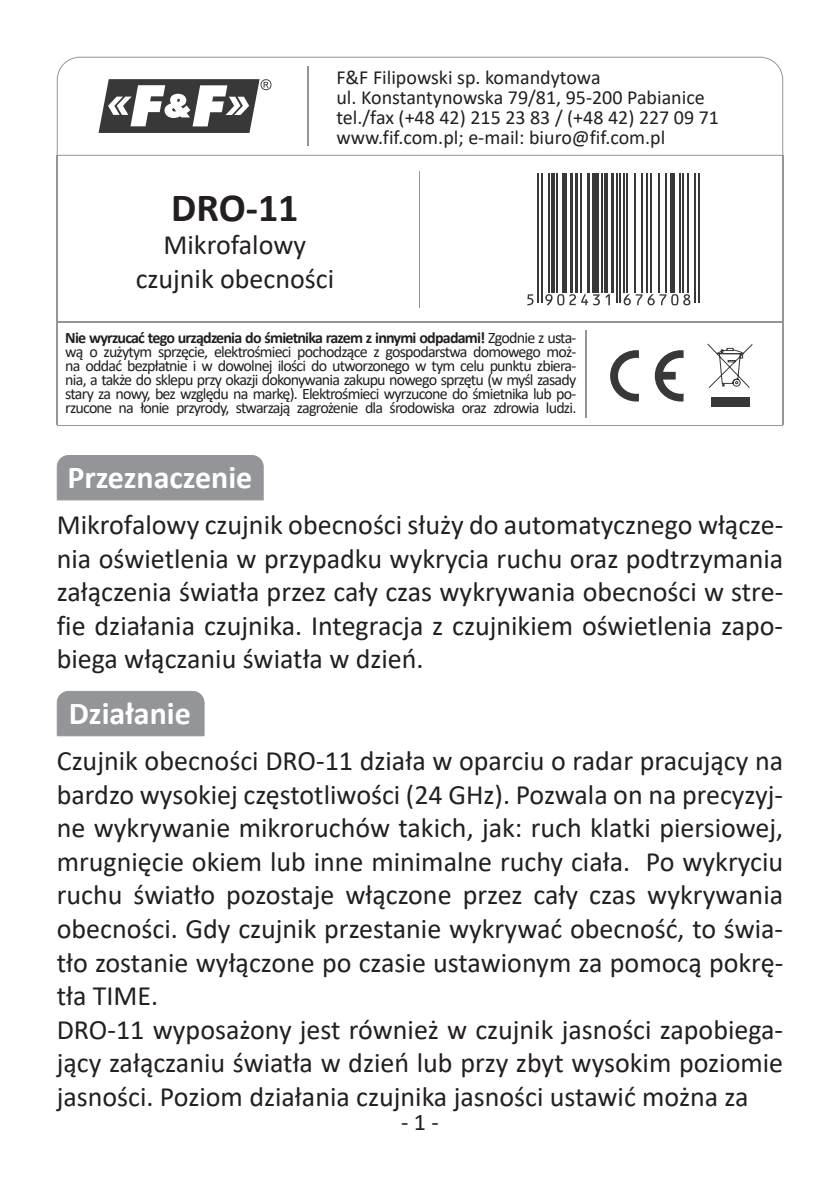
<style>
.page{position:relative;width:840px;height:1191px;background:#fff}
.page>*{position:absolute;margin:0;border:0;box-sizing:border-box;transform-origin:0 0}
.t1{font:700 40px "Calibri";color:#231f20}
.t2{font:700 32px "Calibri";color:#fff}
.t3{font:28px/33.6px "Calibri";color:#231f20;text-align:center}
.t4{font:24px "Calibri";color:#231f20}
.t5{font:20px/20px "Calibri";color:#231f20}
.t6{font:16px/14px "Calibri";letter-spacing:-.05em;color:#231f20;text-align:justify}
.s1{font-weight:700}
</style>
<div class="page">
<svg style="left:610px;top:350px;width:73px;height:51px"></svg>
<svg style="left:707px;top:343px;width:46px;height:45px"></svg>
<div style="left:711px;top:397px;width:38px;height:10px;background:#383839"></div>
<hr style="left:57px;top:322px;width:724px;height:1px;background:#939598">
<hr style="left:584px;top:330px;width:1px;height:88px;background:#939598">
<hr style="left:418px;top:171px;width:1px;height:136px;background:#939598">
<hr style="left:57px;top:425px;width:724px;height:1px;background:#939598">
<svg style="left:527px;top:173px;width:173px;height:133px"></svg>
<hr style="left:537px;top:173px;width:1px;height:130px;background:#383839">
<hr style="left:541px;top:173px;width:1px;height:130px;background:#383839">
<hr style="left:547px;top:173px;width:2px;height:119px;background:#383839">
<hr style="left:551px;top:173px;width:3px;height:119px;background:#383839">
<hr style="left:556px;top:173px;width:1px;height:119px;background:#383839">
<div style="left:561px;top:173px;width:5px;height:119px;background:#383839"></div>
<hr style="left:570px;top:173px;width:3px;height:119px;background:#383839">
<hr style="left:575px;top:173px;width:3px;height:119px;background:#383839">
<hr style="left:580px;top:173px;width:1px;height:119px;background:#383839">
<hr style="left:587px;top:173px;width:2px;height:119px;background:#383839">
<div style="left:592px;top:173px;width:6px;height:119px;background:#383839"></div>
<hr style="left:600px;top:173px;width:1px;height:119px;background:#383839">
<hr style="left:604px;top:173px;width:3px;height:119px;background:#383839">
<hr style="left:610px;top:173px;width:3px;height:119px;background:#383839">
<hr style="left:616px;top:173px;width:1px;height:130px;background:#383839">
<hr style="left:619px;top:173px;width:1px;height:130px;background:#383839">
<hr style="left:622px;top:173px;width:2px;height:119px;background:#383839">
<hr style="left:626px;top:173px;width:1px;height:119px;background:#383839">
<hr style="left:634px;top:173px;width:1px;height:119px;background:#383839">
<hr style="left:641px;top:173px;width:1px;height:119px;background:#383839">
<hr style="left:646px;top:173px;width:1px;height:119px;background:#383839">
<hr style="left:649px;top:173px;width:2px;height:119px;background:#383839">
<hr style="left:658px;top:173px;width:1px;height:119px;background:#383839">
<hr style="left:665px;top:173px;width:1px;height:119px;background:#383839">
<div style="left:670px;top:173px;width:5px;height:119px;background:#383839"></div>
<hr style="left:678px;top:173px;width:2px;height:119px;background:#383839">
<hr style="left:682px;top:173px;width:1px;height:119px;background:#383839">
<hr style="left:687px;top:173px;width:1px;height:119px;background:#383839">
<hr style="left:694px;top:173px;width:1px;height:130px;background:#383839">
<hr style="left:697px;top:173px;width:1px;height:130px;background:#383839">
<svg style="left:527px;top:294px;width:6px;height:11px"></svg>
<svg style="left:545px;top:294px;width:30px;height:11px"></svg>
<svg style="left:581px;top:294px;width:18px;height:11px"></svg>
<svg style="left:605px;top:294px;width:4px;height:11px"></svg>
<svg style="left:623px;top:294px;width:67px;height:11px"></svg>
<svg style="left:57px;top:57px;width:725px;height:99px"></svg>
<hr style="left:57px;top:155px;width:1px;height:270px;background:#939598">
<hr style="left:781px;top:155px;width:1px;height:270px;background:#939598">
<div style="left:57px;top:455px;width:206px;height:45px;background:#939598"></div>
<div style="left:57px;top:691px;width:147px;height:45px;background:#939598"></div>
<p class="t5" style="left:336px;top:67px;width:384px">F&amp;F Filipowski sp. komandytowa<br>ul. Konstantynowska 79/81, 95-200 Pabianice tel./fax (+48 42) 215 23 83 / (+48 42) 227 09 71 www.fif.com.pl; e-mail: biuro@fif.com.pl</p>
<h1 class="t1" style="left:171px;top:179px;width:129px">DRO-11</h1>
<p class="t3" style="left:136px;top:228px;width:200px">Mikrofalowy czujnik obecności</p>
<p class="t6" style="left:65px;top:330px;width:512px"><span class="s1">Nie wyrzucać tego urządzenia do śmietnika razem z innymi odpadami!</span> Zgodnie z usta&shy;wą o zużytym sprzęcie, elektrośmieci pochodzące z gospodarstwa domowego moż&shy;na oddać bezpłatnie i w dowolnej ilości do utworzonego w tym celu punktu zbiera&shy;nia, a także do sklepu przy okazji dokonywania zakupu nowego sprzętu (w myśl zasady stary za nowy, bez względu na markę). Elektrośmieci wyrzucone do śmietnika lub po&shy;rzucone na łonie przyrody, stwarzają zagrożenie dla środowiska oraz zdrowia ludzi.</p>
<p class="t2" style="left:67px;top:454px;width:186px">Przeznaczenie</p>
<p class="t3" style="left:57px;top:507px;width:727px;text-align:justify">Mikrofalowy czujnik obecności służy do automatycznego włącze&shy;nia oświetlenia w przypadku wykrycia ruchu oraz podtrzymania załączenia światła przez cały czas wykrywania obecności w stre&shy;fie działania czujnika. Integracja z czujnikiem oświetlenia zapo&shy;biega włączaniu światła w dzień.</p>
<p class="t2" style="left:69px;top:690px;width:123px">Działanie</p>
<p class="t3" style="left:57px;top:743px;width:727px;text-align:left">Czujnik obecności DRO-11 działa w oparciu o radar pracujący na bardzo wysokiej częstotliwości (24 GHz). Pozwala on na precyzyj&shy;ne wykrywanie mikroruchów takich, jak: ruch klatki piersiowej, mrugnięcie okiem lub inne minimalne ruchy ciała. Po wykryciu ruchu światło pozostaje włączone przez cały czas wykrywania obecności. Gdy czujnik przestanie wykrywać obecność, to świa&shy;tło zostanie wyłączone po czasie ustawionym za pomocą pokrę&shy;tła TIME.<br>DRO-11 wyposażony jest również w czujnik jasności zapobiega&shy;jący załączaniu światła w dzień lub przy zbyt wysokim poziomie jasności. Poziom działania czujnika jasności ustawić można za</p>
<p class="t4" style="left:401px;top:1105px;width:39px">- 1 -</p>
</div>
